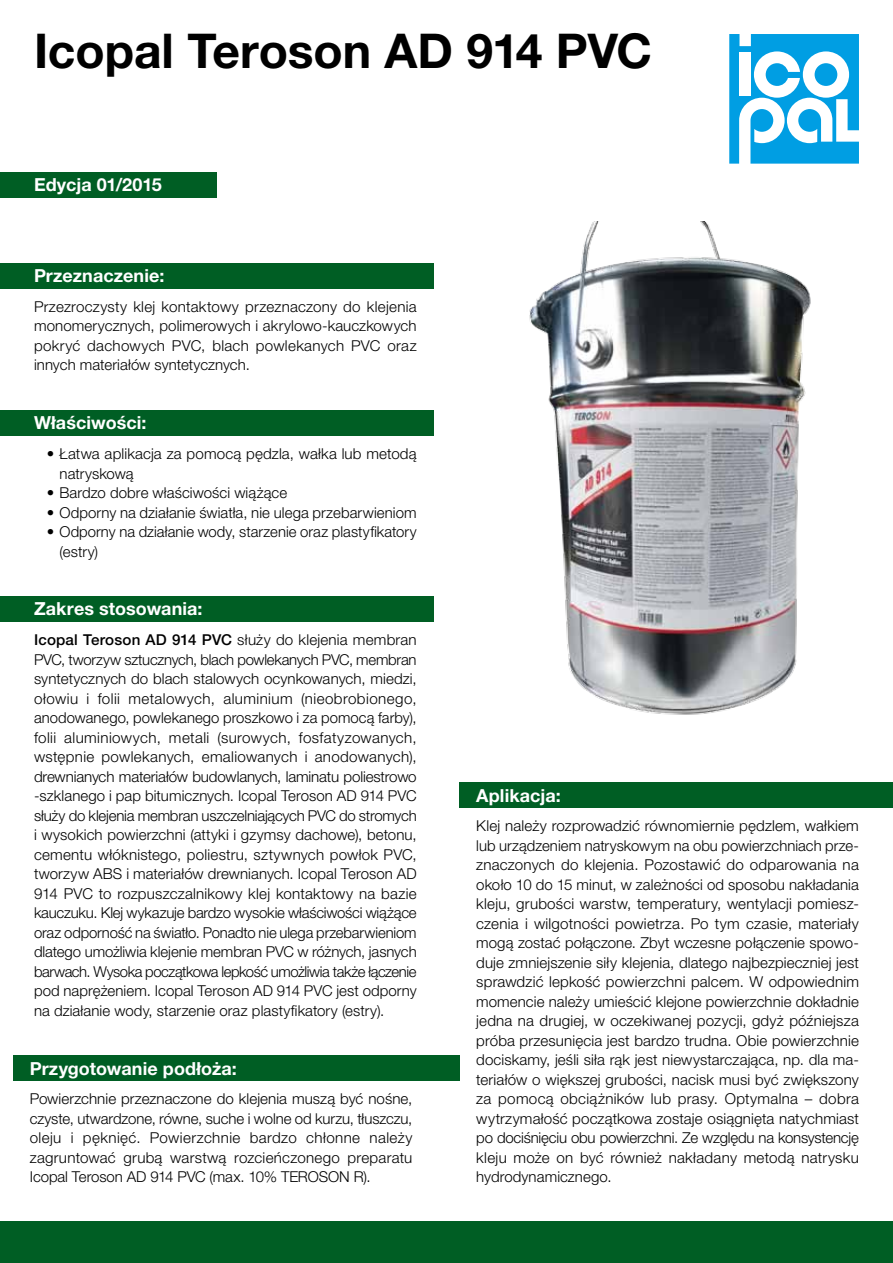
<style>
.page{position:relative;width:893px;height:1263px;background:#fff}
.page>*{position:absolute;margin:0;border:0;box-sizing:border-box;transform-origin:0 0}
.t1{font:700 48px "Helvetica Neue LT Pro";letter-spacing:-.005em;color:#000}
.t2{font:700 18px "Helvetica Neue LT Pro";letter-spacing:.005em;color:#fff}
.t3{font:300 15px/19.5px "Helvetica Neue LT Pro";letter-spacing:.005em;color:#000;text-align:justify}
.s1{font-weight:500}
</style>
<div class="page">
<svg style="left:729px;top:34px;width:130px;height:130px"></svg>
<div style="left:0;top:263px;width:434px;height:25px;background:#005e24"></div>
<div style="left:0;top:410px;width:434px;height:25px;background:#005e24"></div>
<div style="left:0;top:596px;width:434px;height:26px;background:#005e24"></div>
<div style="left:13px;top:1055px;width:446px;height:26px;background:#005e24"></div>
<div style="left:459px;top:782px;width:434px;height:26px;background:#005e24"></div>
<div style="left:0;top:172px;width:217px;height:26px;background:#005e24"></div>
<div style="left:0;top:1222px;width:893px;height:41px;background:#005e24"></div>
<img style="left:529px;top:221px;width:282px;height:494px">
<h1 class="t1" style="left:34px;top:21px;width:620px">Icopal Teroson AD 914 PVC</h1>
<p class="t2" style="left:34px;top:174px;width:129px">Edycja 01/2015</p>
<p class="t2" style="left:34px;top:264px;width:132px">Przeznaczenie:</p>
<p class="t3" style="left:34px;top:296px;width:384px">Przezroczysty klej kontaktowy przeznaczony do klejenia monomerycznych, polimerowych i akrylowo-kauczkowych pokryć dachowych PVC, blach powlekanych PVC oraz innych materiałów syntetycznych.</p>
<p class="t2" style="left:34px;top:412px;width:114px">Właściwości:</p>
<p class="t3" style="left:60px;top:444px;width:359px;text-indent:-13px">• Łatwa aplikacja za pomocą pędzla, wałka lub metodą natryskową</p>
<p class="t3" style="left:47px;top:483px;width:242px">• Bardzo dobre właściwości wiążące</p>
<p class="t3" style="left:47px;top:502px;width:371px">• Odporny na działanie światła, nie ulega przebarwieniom</p>
<p class="t3" style="left:60px;top:522px;width:359px;text-indent:-13px">• Odporny na działanie wody, starzenie oraz plastyfikatory (estry)</p>
<p class="t2" style="left:34px;top:598px;width:170px">Zakres stosowania:</p>
<p class="t3" style="left:34px;top:630px;width:384px"><span class="s1">Icopal Teroson AD 914 PVC</span> służy do klejenia membran PVC, tworzyw sztucznych, blach powlekanych PVC, membran syntetycznych do blach stalowych ocynkowanych, miedzi, ołowiu i folii metalowych, aluminium (nieobrobionego, anodowanego, powlekanego proszkowo i za pomocą farby), folii aluminiowych, metali (surowych, fosfatyzowanych, wstępnie powlekanych, emaliowanych i anodowanych), drewnianych materiałów budowlanych, laminatu poliestrowo -szklanego i pap bitumicznych. Icopal Teroson AD 914 PVC służy do klejenia membran uszczelniających PVC do stromych i wysokich powierzchni (attyki i gzymsy dachowe), betonu, cementu włóknistego, poliestru, sztywnych powłok PVC, tworzyw ABS i materiałów drewnianych. Icopal Teroson AD 914 PVC to rozpuszczalnikowy klej kontaktowy na bazie kauczuku. Klej wykazuje bardzo wysokie właściwości wiążące oraz odporność na światło. Ponadto nie ulega przebarwieniom dlatego umożliwia klejenie membran PVC w różnych, jasnych barwach. Wysoka początkowa lepkość umożliwia także łączenie pod naprężeniem. Icopal Teroson AD 914 PVC jest odporny na działanie wody, starzenie oraz plastyfikatory (estry).</p>
<p class="t2" style="left:30px;top:1057px;width:209px">Przygotowanie podłoża:</p>
<p class="t3" style="left:30px;top:1089px;width:384px">Powierzchnie przeznaczone do klejenia muszą być nośne, czyste, utwardzone, równe, suche i wolne od kurzu, tłuszczu, oleju i pęknięć. Powierzchnie bardzo chłonne należy zagruntować grubą warstwą rozcieńczonego preparatu Icopal Teroson AD 914 PVC (max. 10% TEROSON R).</p>
<p class="t2" style="left:476px;top:784px;width:86px">Aplikacja:</p>
<p class="t3" style="left:476px;top:816px;width:384px">Klej należy rozprowadzić równomiernie pędzlem, wałkiem lub urządzeniem natryskowym na obu powierzchniach prze&shy;znaczonych do klejenia. Pozostawić do odparowania na około 10 do 15 minut, w zależności od sposobu nakładania kleju, grubości warstw, temperatury, wentylacji pomiesz&shy;czenia i wilgotności powietrza. Po tym czasie, materiały mogą zostać połączone. Zbyt wczesne połączenie spowo&shy;duje zmniejszenie siły klejenia, dlatego najbezpieczniej jest sprawdzić lepkość powierzchni palcem. W odpowiednim momencie należy umieścić klejone powierzchnie dokładnie jedna na drugiej, w oczekiwanej pozycji, gdyż późniejsza próba przesunięcia jest bardzo trudna. Obie powierzchnie dociskamy, jeśli siła rąk jest niewystarczająca, np. dla ma&shy;teriałów o większej grubości, nacisk musi być zwiększony za pomocą obciążników lub prasy. Optymalna – dobra wytrzymałość początkowa zostaje osiągnięta natychmiast po dociśnięciu obu powierzchni. Ze względu na konsystencję kleju może on być również nakładany metodą natrysku hydrodynamicznego.</p>
</div>
